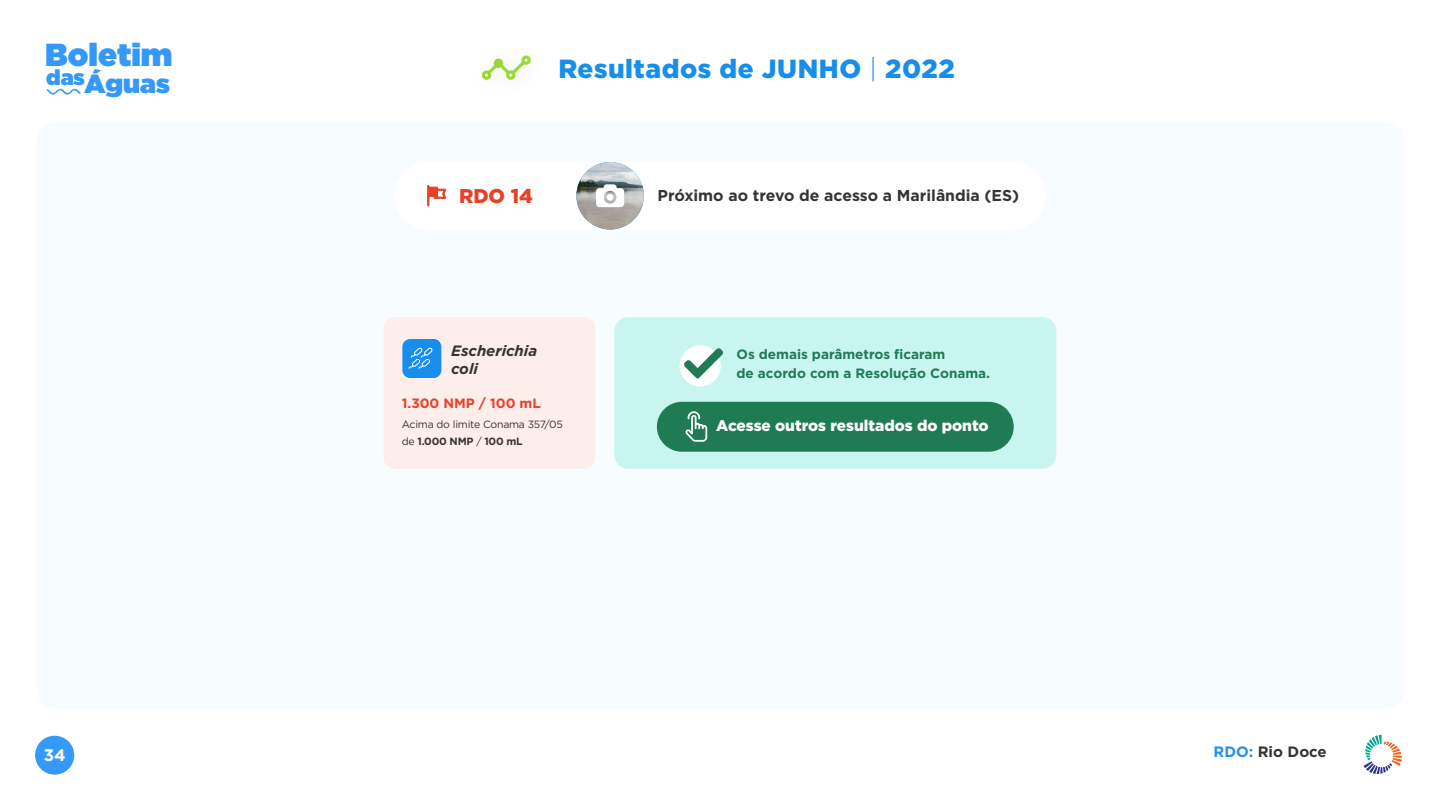
<style>
.page{position:relative;width:1440px;height:810px;background:#fff}
.page>*{position:absolute;margin:0;border:0;box-sizing:border-box;transform-origin:0 0}
.t1{font:900 31.88px "Gotham";color:#3599fa}
.t2{font:900 26.25px "Gotham";letter-spacing:.02em;color:#178eeb}
.t3{font:900 26.25px "Gotham";color:#3599fa}
.t4{font:900 21.45px "Gotham";color:#3599fa}
.t5{font:900 19.95px "Gotham";color:#e84128}
.t6{font:700 16.65px "Gotham";color:#fff}
.t7{font:700 15.75px "Gotham";color:#343433}
.t8{font:900 15.45px "Gotham";color:#fff}
.t9{font:italic 700 15px/18px "Gotham";color:#343433}
.t10{font:700 15px "Gotham";color:#333}
.t11{font:700 13.5px/18.6px "Gotham";color:#1f7b54}
.t12{font:700 13.5px "Gotham";color:#e84128}
.t13{font:10.5px/16.4px "Gotham";letter-spacing:-.02em;color:#343433}
.s1{font-weight:300}
.s2{font-weight:700}
.s3{color:#2390e9}
</style>
<div class="page">
<div style="left:37px;top:122px;width:1367px;height:587px;background:#f7fcfe;border-radius:19px"></div>
<svg style="left:482px;top:55px;width:49px;height:25px"></svg>
<div style="left:35px;top:736px;width:39px;height:39px;background:#3599fa;border-radius:19px"></div>
<div style="left:614px;top:317px;width:442px;height:152px;background:#c9f5f1;border-radius:14px"></div>
<div style="left:657px;top:402px;width:357px;height:50px;background:#1f7b54;border-radius:25px"></div>
<svg style="left:685px;top:411px;width:22px;height:31px"></svg>
<div style="left:680px;top:345px;width:41px;height:42px;background:#fff;border-radius:50%"></div>
<svg style="left:684px;top:348px;width:39px;height:31px"></svg>
<div style="left:394px;top:162px;width:652px;height:68px;background:#fff;border-radius:34px"></div>
<svg style="left:427px;top:185px;width:19px;height:22px"></svg>
<img style="left:576px;top:162px;width:68px;height:67px;border-radius:34px">
<svg style="left:596px;top:184px;width:28px;height:23px"></svg>
<div style="left:384px;top:317px;width:211px;height:152px;background:#feeeeb;border-radius:11px"></div>
<div style="left:402px;top:339px;width:39px;height:39px;background:#178eec;border-radius:8px"></div>
<svg style="left:409px;top:347px;width:24px;height:22px"></svg>
<svg style="left:47px;top:89px;width:34px;height:6px"></svg>
<svg style="left:1364px;top:735px;width:38px;height:39px"></svg>
<h1 class="t1" style="left:45px;top:32px;width:129px">Boletim</h1>
<h2 class="t3" style="left:85px;top:65px;width:87px">Águas</h2>
<h3 class="t4" style="left:46px;top:62px;width:40px">das</h3>
<h2 class="t2" style="left:559px;top:53px;width:398px">Resultados de JUNHO <span class="s1">|</span> 2022</h2>
<h3 class="t5" style="left:459px;top:184px;width:75px">RDO 14</h3>
<p class="t7" style="left:658px;top:185px;width:363px">Próximo ao trevo de acesso a Marilândia (ES)</p>
<p class="t9" style="left:451px;top:342px;width:88px">Escherichia coli</p>
<p class="t12" style="left:402px;top:394px;width:140px">1.300 NMP / 100 mL</p>
<p class="t13" style="left:402px;top:416px;width:163px">Acima do limite Conama 357/05 de <span class="s2">1.000 NMP</span> / <span class="s2">100 mL</span></p>
<p class="t11" style="left:737px;top:345px;width:255px">Os demais parâmetros ficaram<br>de acordo com a Resolução Conama.</p>
<p class="t8" style="left:716px;top:417px;width:274px">Acesse outros resultados do ponto</p>
<p class="t6" style="left:44px;top:744px;width:23px">34</p>
<p class="t10" style="left:1214px;top:742px;width:115px"><span class="s3">RDO:</span> Rio Doce</p>
</div>
